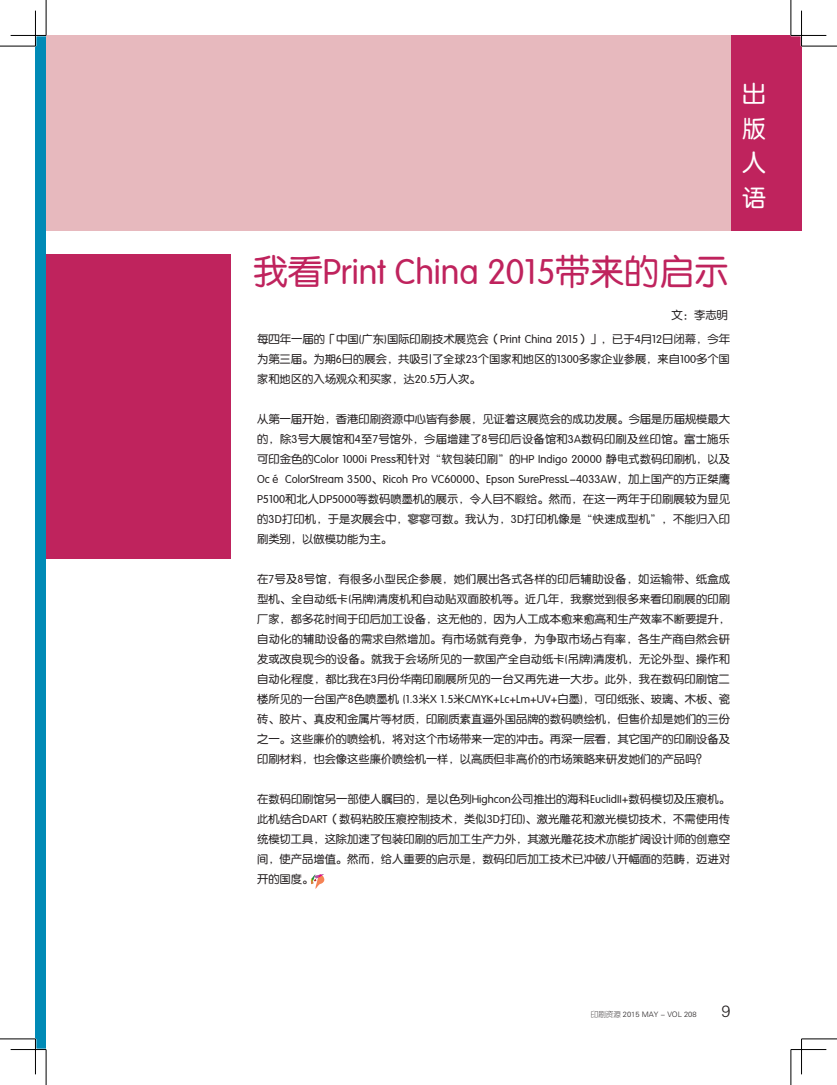
<style>
.page{position:relative;width:837px;height:1085px;background:#fff}
.page>*{position:absolute;margin:0;border:0;box-sizing:border-box;transform-origin:0 0}
.t1{font:35px "FZY3 JW GB1 0";color:#bf235d}
.t2{font:23.75px/34.5px "FZY3 JW GB1 0";color:#fff;text-align:justify}
.t3{font:16.25px "FZY1 JW GB1 0";color:#231f20}
.t4{font:11.25px/20px "FZY3 JW GB1 0";color:#231f20;text-align:justify}
.t5{font:7.5px "FZY1 JW GB1 0";color:#231f20}
</style>
<div class="page">
<div style="left:46px;top:35px;width:755px;height:195px;background:#e7b9be"></div>
<div style="left:730px;top:35px;width:71px;height:195px;background:#bf235d"></div>
<div style="left:46px;top:254px;width:184px;height:305px;background:#bf235d"></div>
<svg style="left:311px;top:874px;width:13px;height:15px"></svg>
<div style="left:35px;top:35px;width:11px;height:1014px;background:#008ab6"></div>
<hr style="left:11px;top:1048px;width:35px;height:2px;background:#fff">
<hr style="left:800px;top:11px;width:2px;height:35px;background:#fff">
<hr style="left:0;top:46px;width:35px;height:1px;background:#000">
<hr style="left:801px;top:46px;width:35px;height:1px;background:#000">
<hr style="left:0;top:1038px;width:35px;height:1px;background:#000">
<hr style="left:801px;top:1038px;width:35px;height:1px;background:#000">
<hr style="left:46px;top:0;width:1px;height:35px;background:#000">
<hr style="left:46px;top:1049px;width:1px;height:35px;background:#000">
<hr style="left:790px;top:0;width:1px;height:35px;background:#000">
<hr style="left:790px;top:1049px;width:1px;height:35px;background:#000">
<hr style="left:11px;top:35px;width:35px;height:1px;background:#000">
<hr style="left:790px;top:35px;width:36px;height:1px;background:#000">
<hr style="left:11px;top:1049px;width:35px;height:1px;background:#000">
<hr style="left:790px;top:1049px;width:36px;height:1px;background:#000">
<hr style="left:35px;top:11px;width:1px;height:35px;background:#000">
<hr style="left:35px;top:1038px;width:1px;height:36px;background:#000">
<hr style="left:801px;top:11px;width:1px;height:35px;background:#000">
<hr style="left:801px;top:1038px;width:1px;height:36px;background:#000">
<h2 class="t2" style="left:742px;top:77px;width:25px">出版人语</h2>
<h1 class="t1" style="left:253px;top:253px;width:476px">我看Print China 2015带来的启示</h1>
<p class="t4" style="left:671px;top:305px;width:58px">文：李志明</p>
<p class="t4" style="left:257px;top:329px;width:474px">每四年一届的「中国(广东)国际印刷技术展览会（Print China 2015）」，已于4月12日闭幕，今年为第三届。为期6日的展会，共吸引了全球23个国家和地区的1300多家企业参展，来自100多个国家和地区的入场观众和买家，达20.5万人次。</p>
<p class="t4" style="left:257px;top:409px;width:474px">从第一届开始，香港印刷资源中心皆有参展，见证着这展览会的成功发展。今届是历届规模最大的，除3号大展馆和4至7号馆外，今届增建了8号印后设备馆和3A数码印刷及丝印馆。富士施乐可印金色的Color 1000i Press和针对“软包装印刷”的HP Indigo 20000 静电式数码印刷机，以及Océ ColorStream 3500、Ricoh Pro VC60000、Epson SurePressL-4033AW，加上国产的方正桀鹰P5100和北人DP5000等数码喷墨机的展示，令人目不暇给。然而，在这一两年于印刷展较为显见的3D打印机，于是次展会中，寥寥可数。我认为，3D打印机像是“快速成型机”，不能归入印刷类别，以做模功能为主。</p>
<p class="t4" style="left:257px;top:569px;width:474px">在7号及8号馆，有很多小型民企参展，她们展出各式各样的印后辅助设备，如运输带、纸盒成型机、全自动纸卡(吊牌)清废机和自动贴双面胶机等。近几年，我察觉到很多来看印刷展的印刷厂家，都多花时间于印后加工设备，这无他的，因为人工成本愈来愈高和生产效率不断要提升，自动化的辅助设备的需求自然增加。有市场就有竞争，为争取市场占有率，各生产商自然会研发或改良现今的设备。就我于会场所见的一款国产全自动纸卡(吊牌)清废机，无论外型、操作和自动化程度，都比我在3月份华南印刷展所见的一台又再先进一大步。此外，我在数码印刷馆二楼所见的一台国产8色喷墨机 (1.3米X 1.5米CMYK+Lc+Lm+UV+白墨)，可印纸张、玻璃、木板、瓷砖、胶片、真皮和金属片等材质，印刷质素直逼外国品牌的数码喷绘机，但售价却是她们的三份之一。这些廉价的喷绘机，将对这个市场带来一定的冲击。再深一层看，其它国产的印刷设备及印刷材料，也会像这些廉价喷绘机一样，以高质但非高价的市场策略来研发她们的产品吗？</p>
<p class="t4" style="left:257px;top:789px;width:474px">在数码印刷馆另一部使人瞩目的，是以色列Highcon公司推出的海科EuclidII+数码模切及压痕机。此机结合DART（数码粘胶压痕控制技术，类似3D打印)、激光雕花和激光模切技术，不需使用传统模切工具，这除加速了包装印刷的后加工生产力外，其激光雕花技术亦能扩阔设计师的创意空间，使产品增值。然而，给人重要的启示是，数码印后加工技术已冲破八开幅面的范畴，迈进对开的国度。</p>
<p class="t5" style="left:590px;top:1010px;width:107px">印刷资源 2015 MAY - VOL 208</p>
<h3 class="t3" style="left:721px;top:1002px;width:11px">9</h3>
</div>
